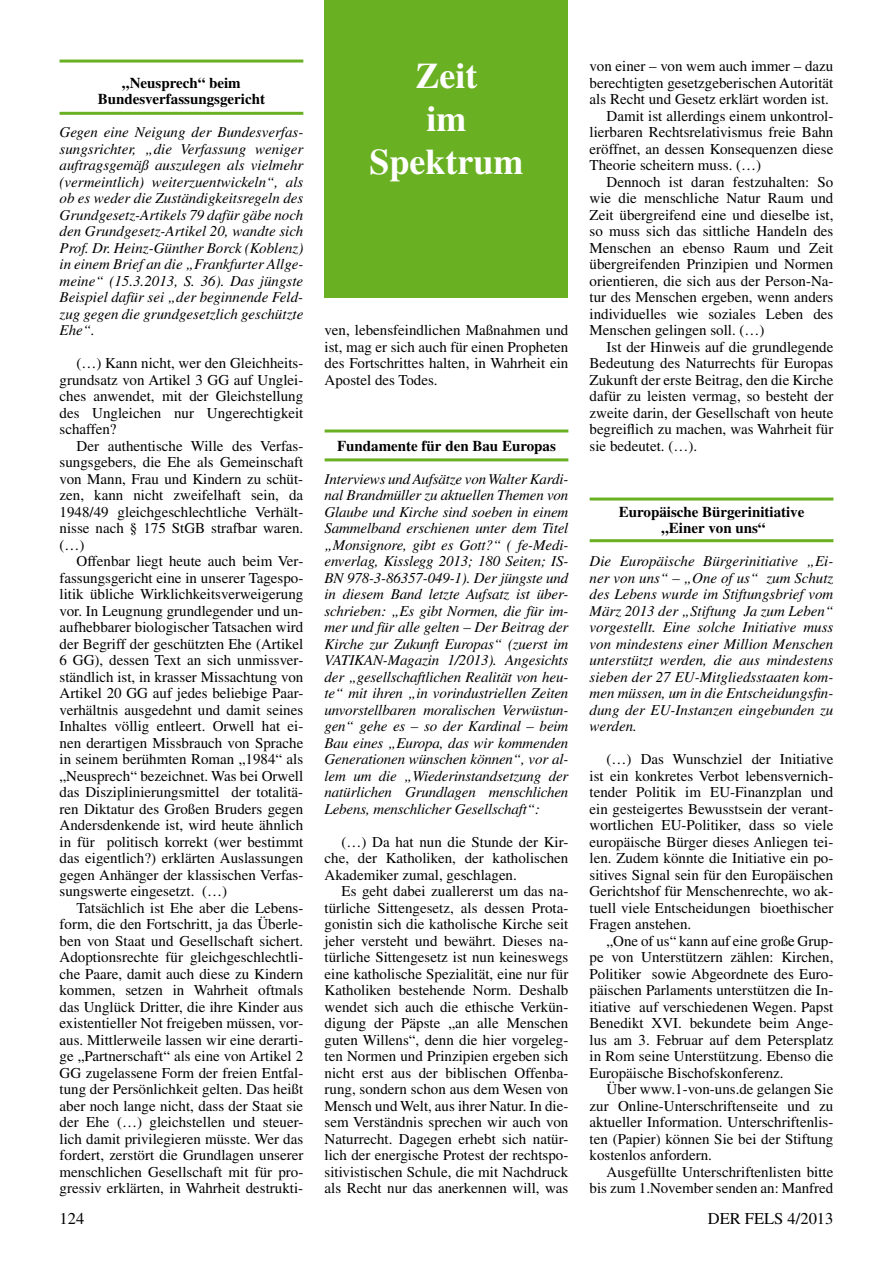
<style>
.page{position:relative;width:893px;height:1263px;background:#fff}
.page>*{position:absolute;margin:0;border:0;box-sizing:border-box;transform-origin:0 0}
.t1{font:700 36px/43.2px "Times";color:#fff;text-align:center}
.t2{font:16.5px "Times";color:#000}
.t3{font:15px/16.5px "Times";color:#000;text-align:justify}
.t4{font:italic 15px/16.5px "Times";color:#000;text-align:justify}
.t5{font:700 15px/16.5px "Times";color:#000;text-align:center}
</style>
<div class="page">
<div style="left:325px;top:0;width:243px;height:298px;background:#6ab023"></div>
<hr style="left:590px;top:497px;width:243px;height:3px;background:#6ab023">
<hr style="left:590px;top:539px;width:243px;height:3px;background:#6ab023">
<hr style="left:60px;top:60px;width:243px;height:3px;background:#6ab023">
<hr style="left:60px;top:112px;width:243px;height:3px;background:#6ab023">
<hr style="left:325px;top:429px;width:243px;height:3px;background:#6ab023">
<hr style="left:325px;top:458px;width:243px;height:3px;background:#6ab023">
<p class="t5" style="left:98px;top:74px;width:169px">„Neusprech“ beim<br>Bundesverfassungsgericht</p>
<p class="t4" style="left:60px;top:124px;width:245px">Gegen eine Neigung der Bundesverfas&shy;sungsrichter, „die Verfassung weniger auftragsgemäß auszulegen als vielmehr (vermeintlich) weiterzuentwickeln“, als ob es weder die Zuständigkeitsregeln des Grundgesetz-Artikels 79 dafür gäbe noch den Grundgesetz-Artikel 20, wandte sich Prof. Dr. Heinz-Günther Borck (Koblenz) in einem Brief an die „Frankfurter Allge&shy;meine“ (15.3.2013, S. 36). Das jüngste Beispiel dafür sei „der beginnende Feld&shy;zug gegen die grundgesetzlich geschützte Ehe“.</p>
<p class="t3" style="left:60px;top:355px;width:245px;text-indent:17px">(…) Kann nicht, wer den Gleichheits&shy;grundsatz von Artikel 3 GG auf Unglei&shy;ches anwendet, mit der Gleichstellung des Ungleichen nur Ungerechtigkeit schaffen?</p>
<p class="t3" style="left:60px;top:437px;width:245px;text-indent:17px">Der authentische Wille des Verfas&shy;sungsgebers, die Ehe als Gemeinschaft von Mann, Frau und Kindern zu schüt&shy;zen, kann nicht zweifelhaft sein, da 1948/49 gleichgeschlechtliche Verhält&shy;nisse nach § 175 StGB strafbar waren. (…)</p>
<p class="t3" style="left:60px;top:553px;width:245px;text-indent:17px">Offenbar liegt heute auch beim Ver&shy;fassungsgericht eine in unserer Tagespo&shy;litik übliche Wirklichkeitsverweigerung vor. In Leugnung grundlegender und un&shy;aufhebbarer biologischer Tatsachen wird der Begriff der geschützten Ehe (Artikel 6 GG), dessen Text an sich unmissver&shy;ständlich ist, in krasser Missachtung von Artikel 20 GG auf jedes beliebige Paar&shy;verhältnis ausgedehnt und damit seines Inhaltes völlig entleert. Orwell hat ei&shy;nen derartigen Missbrauch von Sprache in seinem berühmten Roman „1984“ als „Neusprech“ bezeichnet. Was bei Orwell das Disziplinierungsmittel der totalitä&shy;ren Diktatur des Großen Bruders gegen Andersdenkende ist, wird heute ähnlich in für politisch korrekt (wer bestimmt das eigentlich?) erklärten Auslassungen gegen Anhänger der klassischen Verfas&shy;sungswerte eingesetzt. (…)</p>
<p class="t3" style="left:60px;top:899px;width:245px;text-indent:17px">Tatsächlich ist Ehe aber die Lebens&shy;form, die den Fortschritt, ja das Überle&shy;ben von Staat und Gesellschaft sichert.<br>Adoptionsrechte für gleichgeschlechtli&shy;che Paare, damit auch diese zu Kindern kommen, setzen in Wahrheit oftmals das Unglück Dritter, die ihre Kinder aus existentieller Not freigeben müssen, vor&shy;aus. Mittlerweile lassen wir eine derarti&shy;ge „Partnerschaft“ als eine von Artikel 2<br>GG zugelassene Form der freien Entfal&shy;tung der Persönlichkeit gelten. Das heißt aber noch lange nicht, dass der Staat sie der Ehe (…) gleichstellen und steuer&shy;lich damit privilegieren müsste. Wer das fordert, zerstört die Grundlagen unserer menschlichen Gesellschaft mit für pro&shy;gressiv erklärten, in Wahrheit destrukti-</p>
<h1 class="t1" style="left:369px;top:53px;width:156px">Zeit<br>im<br>Spektrum</h1>
<p class="t3" style="left:325px;top:322px;width:245px">ven, lebensfeindlichen Maßnahmen und ist, mag er sich auch für einen Propheten des Fortschrittes halten, in Wahrheit ein Apostel des Todes.</p>
<p class="t5" style="left:337px;top:437px;width:220px">Fundamente für den Bau Europas</p>
<p class="t4" style="left:325px;top:470px;width:245px">Interviews und Aufsätze von Walter Kardi&shy;nal Brandmüller zu aktuellen Themen von Glaube und Kirche sind soeben in einem Sammelband erschienen unter dem Titel „Monsignore, gibt es Gott?“ ( fe-Medi&shy;enverlag, Kisslegg 2013; 180 Seiten; IS-BN 978-3-86357-049-1). Der jüngste und in diesem Band letzte Aufsatz ist über&shy;schrieben: „Es gibt Normen, die für im&shy;mer und für alle gelten – Der Beitrag der Kirche zur Zukunft Europas“ (zuerst im VATIKAN-Magazin 1/2013). Angesichts der „gesellschaftlichen Realität von heu&shy;te“ mit ihren „in vorindustriellen Zeiten unvorstellbaren moralischen Verwüstun&shy;gen“ gehe es – so der Kardinal – beim Bau eines „Europa, das wir kommenden Generationen wünschen können“, vor al&shy;lem um die „Wiederinstandsetzung der natürlichen Grundlagen menschlichen Lebens, menschlicher Gesellschaft“:</p>
<p class="t3" style="left:325px;top:833px;width:245px;text-indent:17px">(…) Da hat nun die Stunde der Kir&shy;che, der Katholiken, der katholischen Akademiker zumal, geschlagen.</p>
<p class="t3" style="left:325px;top:883px;width:245px;text-indent:17px">Es geht dabei zuallererst um das na&shy;türliche Sittengesetz, als dessen Prota&shy;gonistin sich die katholische Kirche seit jeher versteht und bewährt. Dieses na&shy;türliche Sittengesetz ist nun keineswegs eine katholische Spezialität, eine nur für Katholiken bestehende Norm. Deshalb wendet sich auch die ethische Verkün&shy;digung der Päpste „an alle Menschen guten Willens“, denn die hier vorgeleg&shy;ten Normen und Prinzipien ergeben sich nicht erst aus der biblischen Offenba&shy;rung, sondern schon aus dem Wesen von Mensch und Welt, aus ihrer Natur. In die&shy;sem Verständnis sprechen wir auch von Naturrecht. Dagegen erhebt sich natür&shy;lich der energische Protest der rechtspo&shy;sitivistischen Schule, die mit Nachdruck als Recht nur das anerkennen will, was</p>
<p class="t3" style="left:590px;top:58px;width:245px">von einer – von wem auch immer – dazu</p>
<p class="t3" style="left:590px;top:74px;width:245px">berechtigten gesetzgeberischen Autorität</p>
<p class="t3" style="left:590px;top:91px;width:241px">als Recht und Gesetz erklärt worden ist.</p>
<p class="t3" style="left:607px;top:107px;width:228px">Damit ist allerdings einem unkontrol-</p>
<p class="t3" style="left:590px;top:124px;width:245px">lierbaren Rechtsrelativismus freie Bahn</p>
<p class="t3" style="left:590px;top:140px;width:245px">eröffnet, an dessen Konsequenzen diese</p>
<p class="t3" style="left:590px;top:157px;width:173px">Theorie scheitern muss. (…)</p>
<p class="t3" style="left:607px;top:173px;width:228px">Dennoch ist daran festzuhalten: So</p>
<p class="t3" style="left:590px;top:190px;width:245px">wie die menschliche Natur Raum und</p>
<p class="t3" style="left:590px;top:206px;width:245px">Zeit übergreifend eine und dieselbe ist,</p>
<p class="t3" style="left:590px;top:223px;width:245px">so muss sich das sittliche Handeln des</p>
<p class="t3" style="left:590px;top:239px;width:245px">Menschen an ebenso Raum und Zeit</p>
<p class="t3" style="left:590px;top:256px;width:245px">übergreifenden Prinzipien und Normen</p>
<p class="t3" style="left:590px;top:272px;width:245px">orientieren, die sich aus der Person-Na-</p>
<p class="t3" style="left:590px;top:289px;width:245px">tur des Menschen ergeben, wenn anders</p>
<p class="t3" style="left:590px;top:305px;width:245px">individuelles wie soziales Leben des</p>
<p class="t3" style="left:590px;top:322px;width:176px">Menschen gelingen soll. (…)</p>
<p class="t3" style="left:607px;top:338px;width:228px">Ist der Hinweis auf die grundlegende</p>
<p class="t3" style="left:590px;top:355px;width:245px">Bedeutung des Naturrechts für Europas</p>
<p class="t3" style="left:590px;top:371px;width:245px">Zukunft der erste Beitrag, den die Kirche</p>
<p class="t3" style="left:590px;top:388px;width:245px">dafür zu leisten vermag, so besteht der</p>
<p class="t3" style="left:590px;top:404px;width:245px">zweite darin, der Gesellschaft von heute</p>
<p class="t3" style="left:590px;top:421px;width:245px">begreiflich zu machen, was Wahrheit für</p>
<p class="t3" style="left:590px;top:437px;width:109px">sie bedeutet. (…).</p>
<p class="t5" style="left:619px;top:503px;width:187px">Europäische Bürgerinitiative „Einer von uns“</p>
<p class="t4" style="left:590px;top:553px;width:245px">Die Europäische Bürgerinitiative „Ei&shy;ner von uns“ – „One of us“ zum Schutz des Lebens wurde im Stiftungsbrief vom März 2013 der „Stiftung Ja zum Leben“ vorgestellt. Eine solche Initiative muss von mindestens einer Million Menschen unterstützt werden, die aus mindestens sieben der 27 EU-Mitgliedsstaaten kom&shy;men müssen, um in die Entscheidungsfin&shy;dung der EU-Instanzen eingebunden zu werden.</p>
<p class="t3" style="left:590px;top:751px;width:245px;text-indent:17px">(…) Das Wunschziel der Initiative ist ein konkretes Verbot lebensvernich&shy;tender Politik im EU-Finanzplan und ein gesteigertes Bewusstsein der verant&shy;wortlichen EU-Politiker, dass so viele europäische Bürger dieses Anliegen tei&shy;len. Zudem könnte die Initiative ein po&shy;sitives Signal sein für den Europäischen Gerichtshof für Menschenrechte, wo ak&shy;tuell viele Entscheidungen bioethischer Fragen anstehen.</p>
<p class="t3" style="left:590px;top:932px;width:245px;text-indent:17px">„One of us“ kann auf eine große Grup&shy;pe von Unterstützern zählen: Kirchen, Politiker sowie Abgeordnete des Euro&shy;päischen Parlaments unterstützen die In&shy;itiative auf verschiedenen Wegen. Papst Benedikt XVI. bekundete beim Ange&shy;lus am 3. Februar auf dem Petersplatz in Rom seine Unterstützung. Ebenso die Europäische Bischofskonferenz.</p>
<p class="t3" style="left:590px;top:1081px;width:245px;text-indent:17px">Über www.1-von-uns.de gelangen Sie zur Online-Unterschriftenseite und zu aktueller Information. Unterschriftenlis&shy;ten (Papier) können Sie bei der Stiftung kostenlos anfordern.</p>
<p class="t3" style="left:590px;top:1163px;width:245px;text-align:right">Ausgefüllte Unterschriftenlisten bitte bis zum 1.November senden an: Manfred</p>
<p class="t2" style="left:60px;top:1209px;width:26px">124</p>
<p class="t2" style="left:708px;top:1209px;width:127px">DER FELS 4/2013</p>
</div>
